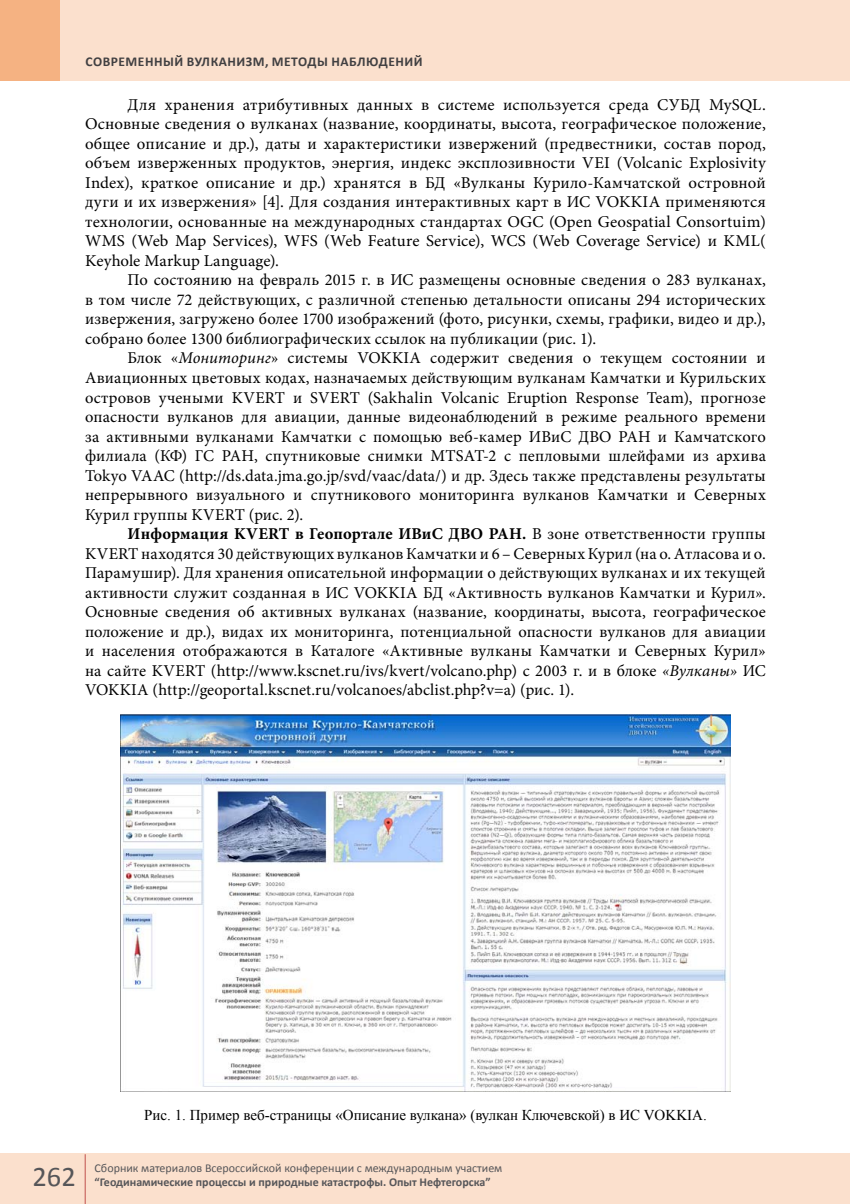
<style>
.page{position:relative;width:851px;height:1204px;background:#fff}
.page>*{position:absolute;margin:0;border:0;box-sizing:border-box;transform-origin:0 0}
.t1{font:28.5px "Calibri";color:#565659}
.Обычный{font:16.5px/19.5px "Minion Pro";letter-spacing:.01em;color:#000;text-align:justify}
.Основной_текст{font:16.5px/19.5px "Minion Pro";letter-spacing:.01em;color:#000;text-align:justify}
.t2{font:15px "Times New Roman";color:#000}
.t3{font:700 13.5px "Calibri";letter-spacing:.04em;color:#414042}
.t4{font:12px "Calibri";color:#565659}
.t5{font:700 12px "Calibri";color:#565659}
.s1{font-style:italic}
.s2{font-weight:700}
</style>
<div class="page">
<div style="left:0;top:1153px;width:850px;height:50px;background:#fbe0cd"></div>
<hr style="left:85px;top:1154px;width:1px;height:49px;background:#c0504d">
<div style="left:0;top:0;width:850px;height:80px;background:#fbe0cd"></div>
<div style="left:0;top:0;width:60px;height:80px;background:#f5b282"></div>
<img style="left:120px;top:714px;width:610px;height:377px">
<p class="t3" style="left:85px;top:53px;width:339px">СОВРЕМЕННЫЙ ВУЛКАНИЗМ, МЕТОДЫ НАБЛЮДЕНИЙ</p>
<p class="Основной_текст" style="left:85px;top:95px;width:682px;text-indent:43px">Для хранения атрибутивных данных в системе используется среда СУБД MySQL.<br>Основные сведения о вулканах (название, координаты, высота, географическое положение, общее описание и др.), даты и характеристики извержений (предвестники, состав пород, объем изверженных продуктов, энергия, индекс эксплозивности VEI (Volcanic Explosivity Index), краткое описание и др.) хранятся в БД «Вулканы Курило-Камчатской островной дуги и их извержения» [4]. Для создания интерактивных карт в ИС VOKKIA применяются технологии, основанные на международных стандартах OGC (Open Geospatial Consortuim)<br>WMS (Web Map Services), WFS (Web Feature Service), WСS (Web Coverage Service) и KML( Keyhole Markup Language).</p>
<p class="Основной_текст" style="left:85px;top:270px;width:682px;text-indent:43px">По состоянию на февраль 2015 г. в ИС размещены основные сведения о 283 вулканах, в том числе 72 действующих, с различной степенью детальности описаны 294 исторических извержения, загружено более 1700 изображений (фото, рисунки, схемы, графики, видео и др.), собрано более 1300 библиографических ссылок на публикации (рис. 1).</p>
<p class="Обычный" style="left:85px;top:348px;width:682px;text-indent:43px">Блок «<span class="s1">Мониторинг</span>» системы VOKKIA содержит сведения о текущем состоянии и Авиационных цветовых кодах, назначаемых действующим вулканам Камчатки и Курильских островов учеными KVERT и SVERT (Sakhalin Volcanic Eruption Response Team), прогнозе опасности вулканов для авиации, данные видеонаблюдений в режиме реального времени за активными вулканами Камчатки с помощью веб-камер ИВиС ДВО РАН и Камчатского филиала (КФ) ГС РАН, спутниковые снимки MTSAT-2 с пепловыми шлейфами из архива Tokyo VAAC (http://ds.data.jma.go.jp/svd/vaac/data/) и др. Здесь также представлены результаты непрерывного визуального и спутникового мониторинга вулканов Камчатки и Северных Курил группы KVERT (рис. 2).</p>
<p class="Обычный" style="left:85px;top:524px;width:682px;text-indent:43px"><span class="s2">Информация KVERT в Геопортале ИВиС ДВО РАН.</span> В зоне ответственности группы KVERT находятся 30 действующих вулканов Камчатки и 6 – Северных Курил (на о. Атласова и о.<br>Парамушир). Для хранения описательной информации о действующих вулканах и их текущей активности служит созданная в ИС VOKKIA БД «Активность вулканов Камчатки и Курил».<br>Основные сведения об активных вулканах (название, координаты, высота, географическое положение и др.), видах их мониторинга, потенциальной опасности вулканов для авиации и населения отображаются в Каталоге «Активные вулканы Камчатки и Северных Курил» на сайте KVERT (http://www.kscnet.ru/ivs/kvert/volcano.php) с 2003 г. и в блоке <span class="s1">«Вулканы»</span> ИС VOKKIA (http://geoportal.kscnet.ru/volcanoes/abclist.php?v=a) (рис. 1).</p>
<p class="t2" style="left:144px;top:1104px;width:564px">Рис. 1. Пример веб-страницы «Описание вулкана» (вулкан Ключевской) в ИС VOKKIA.</p>
<h1 class="t1" style="left:32px;top:1158px;width:45px">262</h1>
<p class="t4" style="left:95px;top:1160px;width:409px">Сборник материалов Всероссийской конференции с международным участием</p>
<p class="t5" style="left:95px;top:1173px;width:397px">“Геодинамические процессы и природные катастрофы. Опыт Нефтегорска”</p>
</div>
